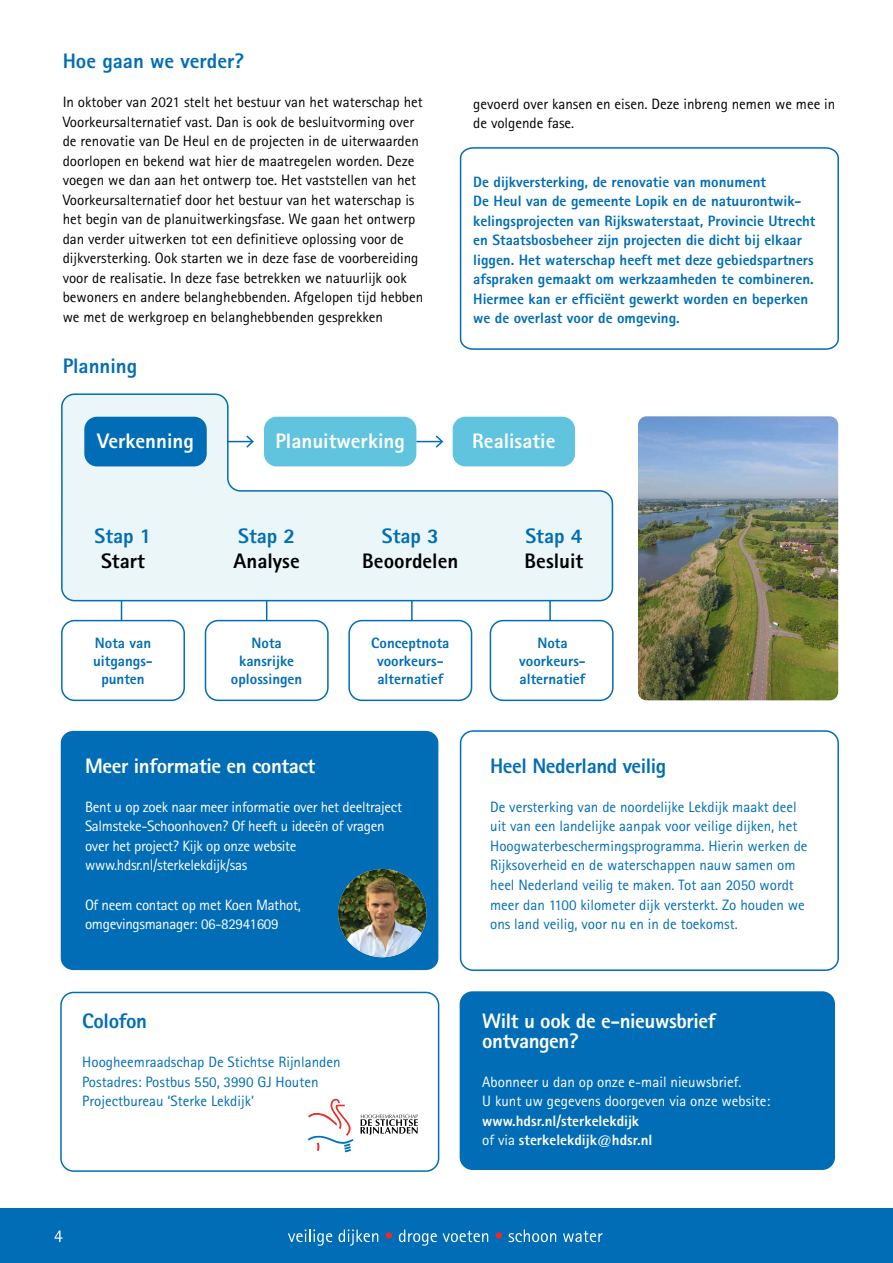
<style>
.page{position:relative;width:893px;height:1263px;background:#fff}
.page>*{position:absolute;margin:0;border:0;box-sizing:border-box;transform-origin:0 0}
.t1{font:800 21px/19.5px "Rotis Sans Serif";letter-spacing:-.02em;color:#fff}
.t2{font:800 21px "Rotis Sans Serif";color:#006db6}
.t3{font:800 21px "Rotis Sans Serif";color:#fff}
.t4{font:800 21px "Rotis Sans Serif";color:#000}
.t5{font:800 21px "Rotis Sans Serif";letter-spacing:-.02em;color:#006db6}
.t6{font:15px/19.5px "Rotis Sans Serif";color:#000}
.t7{font:800 15px/18px "Rotis Sans Serif";color:#006db6;text-align:center}
.t8{font:15px/19.5px "Rotis Sans Serif";color:#006db6}
.t9{font:15px/19.5px "Rotis Sans Serif";letter-spacing:-.02em;color:#fff}
.t10{font:15px/19.5px "Rotis Sans Serif";color:#fff}
.t11{font:800 15px/19.5px "Rotis Sans Serif";color:#fff}
.s1{font-weight:400}
</style>
<div class="page">
<img style="left:638px;top:416px;width:200px;height:284px">
<div style="left:0;top:1209px;width:893px;height:54px;background:#006db6"></div>
<svg style="left:288px;top:1229px;width:44px;height:17px"></svg>
<svg style="left:339px;top:1229px;width:39px;height:16px"></svg>
<div style="left:386px;top:1232px;width:6px;height:7px;background:#e52b2b;border-radius:50%"></div>
<svg style="left:399px;top:1229px;width:89px;height:17px"></svg>
<div style="left:496px;top:1232px;width:6px;height:7px;background:#e52b2b;border-radius:50%"></div>
<svg style="left:509px;top:1229px;width:47px;height:13px"></svg>
<svg style="left:563px;top:1230px;width:39px;height:12px"></svg>
<svg style="left:54px;top:1230px;width:8px;height:12px"></svg>
<div style="left:60px;top:992px;width:379px;height:180px;border:2px solid #006db6;border-radius:13px"></div>
<svg style="left:308px;top:1098px;width:45px;height:54px"></svg>
<svg style="left:361px;top:1114px;width:57px;height:21px"></svg>
<div style="left:460px;top:991px;width:375px;height:179px;background:#006db6;border-radius:13px"></div>
<div style="left:61px;top:731px;width:377px;height:239px;background:#006db6;border-radius:12px"></div>
<div style="left:460px;top:730px;width:379px;height:241px;border:2px solid #006db6;border-radius:12px"></div>
<svg style="left:459px;top:147px;width:380px;height:203px"></svg>
<svg style="left:61px;top:393px;width:553px;height:209px"></svg>
<div style="left:61px;top:620px;width:124px;height:81px;border:2px solid #006db6;border-radius:13px"></div>
<div style="left:205px;top:620px;width:124px;height:81px;border:2px solid #006db6;border-radius:13px"></div>
<div style="left:348px;top:620px;width:124px;height:81px;border:2px solid #006db6;border-radius:13px"></div>
<div style="left:490px;top:620px;width:124px;height:81px;border:2px solid #006db6;border-radius:13px"></div>
<div style="left:264px;top:417px;width:152px;height:49px;background:#60c4de;border-radius:13px"></div>
<div style="left:453px;top:417px;width:122px;height:49px;background:#60c4de;border-radius:13px"></div>
<div style="left:84px;top:417px;width:123px;height:49px;background:#006db6;border-radius:13px"></div>
<svg style="left:416px;top:435px;width:27px;height:13px"></svg>
<svg style="left:227px;top:435px;width:27px;height:13px"></svg>
<svg style="left:121px;top:601px;width:1px;height:20px"></svg>
<svg style="left:266px;top:601px;width:1px;height:20px"></svg>
<hr style="left:411px;top:601px;width:2px;height:20px;background:#006db6">
<hr style="left:549px;top:601px;width:2px;height:20px;background:#006db6">
<img style="left:338px;top:869px;width:88px;height:88px;border-radius:44px">
<h1 class="t2" style="left:63px;top:48px;width:183px">Hoe gaan we verder?</h1>
<p class="t6" style="left:63px;top:92px;width:362px">In oktober van 2021 stelt het bestuur van het waterschap het Voorkeursalternatief vast. Dan is ook de besluitvorming over de renovatie van De Heul en de projecten in de uiterwaarden doorlopen en bekend wat hier de maatregelen worden. Deze voegen we dan aan het ontwerp toe. Het vaststellen van het Voorkeursalternatief door het bestuur van het waterschap is het begin van de planuitwerkingsfase. We gaan het ontwerp dan verder uitwerken tot een definitieve oplossing voor de dijkversterking. Ook starten we in deze fase de voorbereiding voor de realisatie. In deze fase betrekken we natuurlijk ook bewoners en andere belanghebbenden. Afgelopen tijd hebben we met de werkgroep en belanghebbenden gesprekken</p>
<h1 class="t2" style="left:63px;top:352px;width:76px">Planning</h1>
<p class="t6" style="left:473px;top:94px;width:364px">gevoerd over kansen en eisen. Deze inbreng nemen we mee in de volgende fase.</p>
<p class="t7" style="left:473px;top:172px;width:344px;line-height:19.5px;text-align:left">De dijkversterking, de renovatie van monument<br>De Heul van de gemeente Lopik en de natuurontwik&shy;kelingsprojecten van Rijkswaterstaat, Provincie Utrecht en Staatsbosbeheer zijn projecten die dicht bij elkaar liggen. Het waterschap heeft met deze gebiedspartners afspraken gemaakt om werkzaamheden te combineren.<br>Hiermee kan er efficiënt gewerkt worden en beperken we de overlast voor de omgeving.</p>
<h1 class="t3" style="left:97px;top:428px;width:98px">Verkenning</h1>
<h1 class="t3" style="left:275px;top:428px;width:131px">Planuitwerking</h1>
<h1 class="t3" style="left:472px;top:428px;width:85px">Realisatie</h1>
<h1 class="t2" style="left:94px;top:522px;width:59px">Stap 1</h1>
<h1 class="t4" style="left:101px;top:547px;width:45px">Start</h1>
<h1 class="t2" style="left:238px;top:522px;width:59px">Stap 2</h1>
<h1 class="t4" style="left:234px;top:547px;width:68px">Analyse</h1>
<h1 class="t2" style="left:382px;top:522px;width:59px">Stap 3</h1>
<h1 class="t4" style="left:362px;top:547px;width:98px">Beoordelen</h1>
<p class="t7" style="left:93px;top:633px;width:61px">Nota van uitgangs&shy;punten</p>
<p class="t7" style="left:231px;top:633px;width:73px">Nota kansrijke oplossingen</p>
<p class="t7" style="left:371px;top:633px;width:80px">Conceptnota voorkeurs&shy;alternatief</p>
<h1 class="t1" style="left:85px;top:756px;width:232px">Meer informatie en contact</h1>
<p class="t9" style="left:85px;top:797px;width:318px">Bent u op zoek naar meer informatie over het deeltraject Salmsteke-Schoonhoven? Of heeft u ideeën of vragen over het project? Kijk op onze website www.hdsr.nl/sterkelekdijk/sas</p>
<p class="t9" style="left:85px;top:894px;width:217px">Of neem contact op met Koen Mathot, omgevingsmanager: 06-82941609</p>
<h1 class="t2" style="left:525px;top:522px;width:59px">Stap 4</h1>
<h1 class="t4" style="left:525px;top:547px;width:60px">Besluit</h1>
<p class="t7" style="left:519px;top:633px;width:68px">Nota voorkeurs&shy;alternatief</p>
<h1 class="t5" style="left:490px;top:752px;width:178px">Heel Nederland veilig</h1>
<p class="t8" style="left:490px;top:797px;width:319px">De versterking van de noordelijke Lekdijk maakt deel uit van een landelijke aanpak voor veilige dijken, het Hoogwaterbeschermingsprogramma. Hierin werken de Rijksoverheid en de waterschappen nauw samen om heel Nederland veilig te maken. Tot aan 2050 wordt meer dan 1100 kilometer dijk versterkt. Zo houden we ons land veilig, voor nu en in de toekomst.</p>
<h1 class="t5" style="left:82px;top:1008px;width:66px">Colofon</h1>
<p class="t8" style="left:82px;top:1052px;width:260px">Hoogheemraadschap De Stichtse Rijnlanden<br>Postadres: Postbus 550, 3990 GJ Houten<br>Projectbureau ‘Sterke Lekdijk’</p>
<h1 class="t1" style="left:482px;top:1011px;width:235px">Wilt u ook de e-nieuwsbrief ontvangen?</h1>
<p class="t10" style="left:482px;top:1072px;width:290px">Abonneer u dan op onze e-mail nieuwsbrief.<br>U kunt uw gegevens doorgeven via onze website:</p>
<p class="t11" style="left:482px;top:1111px;width:172px">www.hdsr.nl/sterkelekdijk <span class="s1">of via</span> sterkelekdijk@hdsr.nl</p>
</div>
